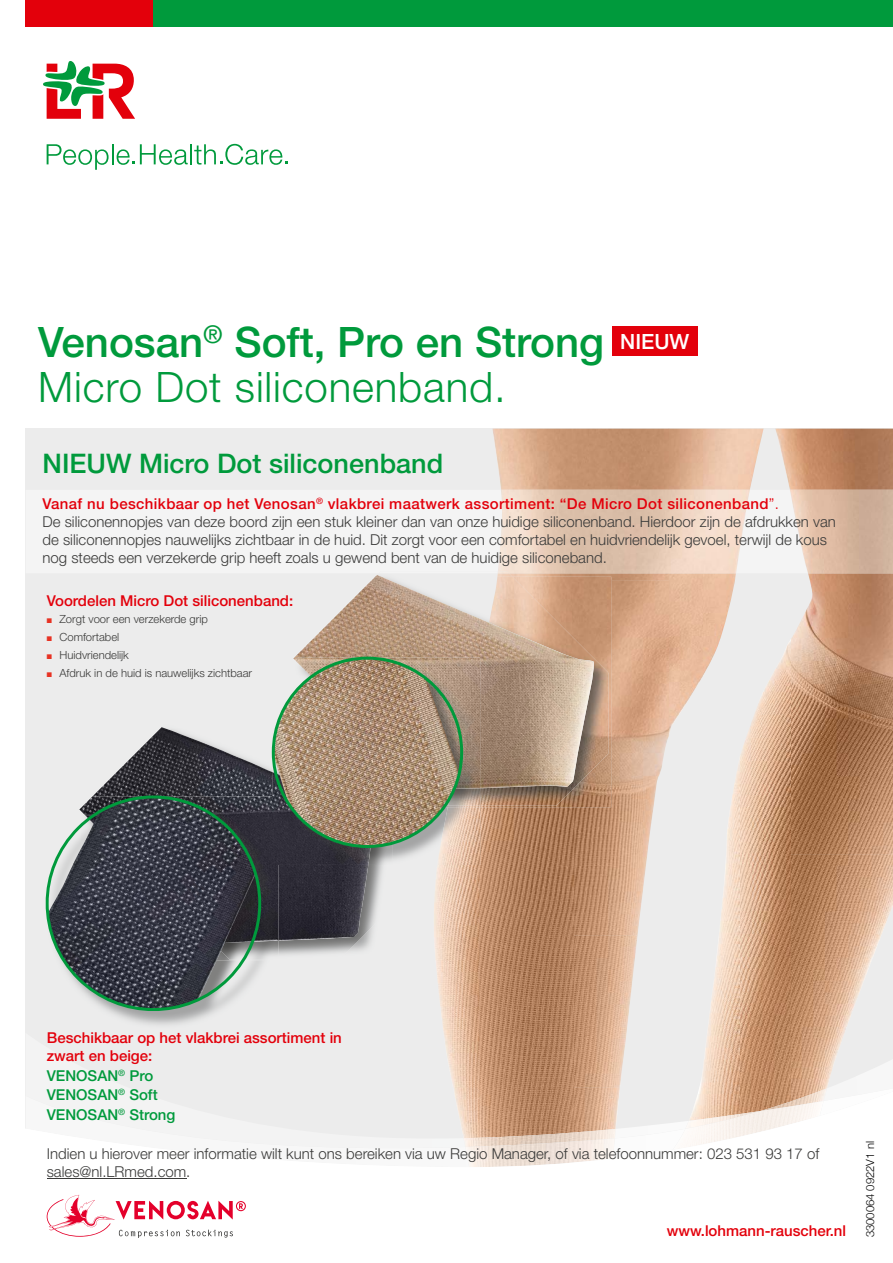
<style>
.page{position:relative;width:893px;height:1263px;background:#fff}
.page>*{position:absolute;margin:0;border:0;box-sizing:border-box;transform-origin:0 0}
.t1{font:500 42px/45px "Helvetica Neue LT Pro";color:#009a3c}
.t2{font:500 27px "Helvetica Neue LT Pro";color:#009a3c}
.t3{font:500 21px "Helvetica Neue LT Pro";color:#fff}
.t4{font:300 15px/18px "Helvetica Neue LT Pro";color:#3a3a39}
.t5{font:500 15px/18px "Helvetica Neue LT Pro";color:#e3000b}
.t6{font:500 15px/19.5px "Helvetica Neue LT Pro";color:#009a3c}
.t7{font:300 11.25px "Helvetica Neue LT Pro";color:#3a3a39}
.t8{font:300 11.25px "Helvetica Neue";color:#000}
.s1{font-weight:300}
.s2{font-weight:500;color:#e3000b}
.s3{color:#e3000b}
.s4{color:#e73223}
</style>
<div class="page">
<div style="left:26px;top:0;width:127px;height:26px;background:#e3000b"></div>
<div style="left:153px;top:0;width:740px;height:26px;background:#009a3c"></div>
<svg style="left:43px;top:61px;width:92px;height:58px"></svg>
<svg style="left:47px;top:144px;width:62px;height:26px"></svg>
<hr style="left:112px;top:144px;width:2px;height:20px;background:#009a3c">
<svg style="left:117px;top:144px;width:71px;height:21px"></svg>
<hr style="left:190px;top:144px;width:2px;height:20px;background:#009a3c">
<svg style="left:194px;top:144px;width:94px;height:21px"></svg>
<div style="left:26px;top:429px;width:867px;height:757px;background:#ececec"></div>
<img style="left:775px;top:429px;width:118px;height:61px">
<img style="left:791px;top:573px;width:102px;height:494px">
<img style="left:740px;top:640px;width:51px;height:436px">
<img style="left:702px;top:762px;width:38px;height:314px">
<img style="left:791px;top:1067px;width:33px;height:9px">
<img style="left:492px;top:429px;width:177px;height:151px">
<img style="left:669px;top:429px;width:95px;height:253px">
<img style="left:574px;top:580px;width:95px;height:355px">
<img style="left:669px;top:682px;width:30px;height:51px">
<img style="left:479px;top:807px;width:95px;height:226px">
<img style="left:434px;top:865px;width:45px;height:168px">
<img style="left:574px;top:935px;width:64px;height:98px">
<svg style="left:46px;top:1076px;width:778px;height:143px"></svg>
<svg style="left:46px;top:1033px;width:643px;height:55px"></svg>
<svg style="left:824px;top:1059px;width:69px;height:29px"></svg>
<svg style="left:46px;top:1192px;width:778px;height:23px"></svg>
<img style="left:46px;top:1088px;width:847px;height:4px">
<img style="left:26px;top:1092px;width:867px;height:100px">
<div style="left:612px;top:326px;width:85px;height:30px;background:#e3000b"></div>
<hr style="left:47px;top:1178px;width:139px;height:1px;background:#3a3a39">
<img style="left:480px;top:577px;width:131px;height:230px">
<img style="left:492px;top:573px;width:20px;height:2px">
<img style="left:480px;top:577px;width:128px;height:229px">
<img style="left:295px;top:575px;width:299px;height:213px">
<img style="left:278px;top:865px;width:105px;height:90px">
<img style="left:104px;top:727px;width:264px;height:214px">
<svg style="left:47px;top:1195px;width:199px;height:43px"></svg>
<img style="left:437px;top:807px;width:43px;height:58px">
<img style="left:463px;top:789px;width:17px;height:18px">
<img style="left:463px;top:658px;width:17px;height:131px">
<img style="left:390px;top:848px;width:2px;height:15px">
<img style="left:371px;top:848px;width:19px;height:17px">
<img style="left:278px;top:848px;width:93px;height:17px">
<svg style="left:272px;top:657px;width:191px;height:191px"></svg>
<img style="left:273px;top:796px;width:5px;height:69px">
<svg style="left:45px;top:785px;width:227px;height:236px"></svg>
<svg style="left:492px;top:490px;width:272px;height:83px"></svg>
<img style="left:790px;top:490px;width:103px;height:83px">
<img style="left:498px;top:490px;width:252px;height:83px">
<h1 class="t1" style="left:38px;top:319px;width:567px">Venosan<sup>®</sup> Soft, Pro en Strong<br><span class="s1">Micro Dot siliconenband.</span></h1>
<h3 class="t3" style="left:620px;top:329px;width:71px">NIEUW</h3>
<h2 class="t2" style="left:43px;top:447px;width:402px">NIEUW Micro Dot siliconenband</h2>
<p class="t4" style="left:43px;top:495px;width:795px"><span class="s2">Vanaf nu beschikbaar op het Venosan</span><sup>®</sup> <span class="s2">vlakbrei maatwerk assortiment: “De Micro Dot siliconenband</span><span class="s3">”.<br></span>De siliconennopjes van deze boord zĳn een stuk kleiner dan van onze huidige siliconenband. Hierdoor zĳn de afdrukken van de siliconennopjes nauwelĳks zichtbaar in de huid. Dit zorgt voor een comfortabel en huidvriendelĳk gevoel, terwĳl de kous nog steeds een verzekerde grip heeft zoals u gewend bent van de huidige siliconeband.</p>
<p class="t5" style="left:47px;top:592px;width:248px">Voordelen Micro Dot siliconenband:</p>
<p class="t7" style="left:47px;top:612px;width:163px"><span class="s4">■</span> Zorgt voor een verzekerde grip</p>
<p class="t7" style="left:47px;top:630px;width:74px"><span class="s4">■</span> Comfortabel</p>
<p class="t7" style="left:47px;top:648px;width:84px"><span class="s4">■</span> Huidvriendelijk</p>
<p class="t7" style="left:47px;top:666px;width:207px"><span class="s4">■</span> Afdruk in de huid is nauwelijks zichtbaar</p>
<p class="t5" style="left:47px;top:1029px;width:297px">Beschikbaar op het vlakbrei assortiment in zwart en beige:</p>
<p class="t6" style="left:47px;top:1065px;width:130px">VENOSAN<sup>®</sup> Pro<br>VENOSAN<sup>®</sup> Soft<br>VENOSAN<sup>®</sup> Strong</p>
<p class="t4" style="left:47px;top:1144px;width:774px">Indien u hierover meer informatie wilt kunt ons bereiken via uw Regio Manager, of via telefoonnummer: 023 531 93 17 of sales@nl.LRmed.com.</p>
<p class="t5" style="left:667px;top:1221px;width:181px">www.lohmann-rauscher.nl</p>
<p class="t8" style="left:861px;top:1237px;width:98px;rotate:-90deg">3300064 0922V1 nl</p>
</div>
